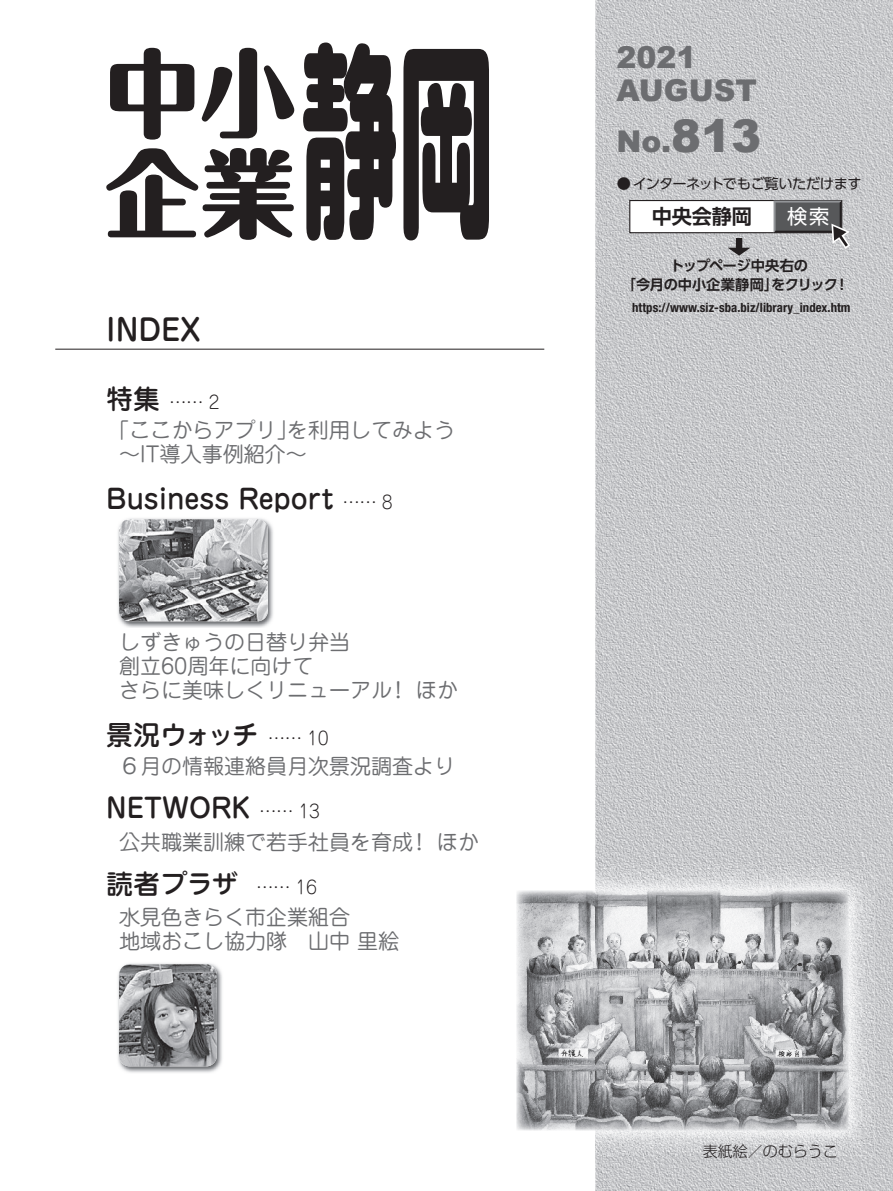
<style>
.page{position:relative;width:893px;height:1191px;background:#fff}
.page>*{position:absolute;margin:0;border:0;box-sizing:border-box;transform-origin:0 0}
.t1{font:900 45px "Arial";color:#6c6d70}
.t2{font:900 30px/33px "Arial";color:#6c6d70}
.t3{font:500 30px "Jun 34 Pro";color:#231f20}
.t4{font:500 27px "Jun 34 Pro";color:#231f20}
.t5{font:21px/24px "Jun 201 Pro";color:#6c6d70}
.t6{font:700 20.1px "UD Shin Go Pro De";letter-spacing:-.01em;color:#231f20}
.t7{font:20.1px "UD Shin Go Pro";color:#fff}
.t8{font:300 18px "Jun 101 Pro";color:#231f20}
.t9{font:300 15px "Shin Go Pro";color:#231f20}
.t10{font:14.25px "UD Shin Go Pro";letter-spacing:-.03em;color:#231f20}
.t11{font:700 14.25px "UD Shin Go Pro De";letter-spacing:-.025em;color:#231f20}
.t12{font:700 14.25px "UD Shin Go Pro De";color:#231f20}
.t13{font:700 condensed 12.75px "Helvetica Neue LT";letter-spacing:.005em;color:#231f20}
.s1{font-size:30px}
</style>
<div class="page">
<img style="left:595px;top:0;width:298px;height:1191px">
<div style="left:630px;top:200px;width:212px;height:33px;background:#fff"></div>
<div style="left:629px;top:200px;width:213px;height:33px;border:1px solid #231f20"></div>
<svg style="left:773px;top:200px;width:79px;height:51px;background:#868688"></svg>
<svg style="left:728px;top:238px;width:22px;height:18px"></svg>
<img style="left:118px;top:518px;width:155px;height:110px">
<img style="left:119px;top:519px;width:149px;height:102px">
<img style="left:118px;top:963px;width:104px;height:110px">
<img style="left:119px;top:964px;width:98px;height:102px">
<svg style="left:110px;top:48px;width:84px;height:92px"></svg>
<svg style="left:202px;top:48px;width:92px;height:90px"></svg>
<svg style="left:106px;top:148px;width:188px;height:92px"></svg>
<svg style="left:303px;top:43px;width:93px;height:198px"></svg>
<svg style="left:403px;top:49px;width:86px;height:191px"></svg>
<img style="left:595px;top:865px;width:280px;height:48px">
<img style="left:828px;top:913px;width:47px;height:242px">
<img style="left:595px;top:1131px;width:233px;height:24px">
<img style="left:516px;top:889px;width:334px;height:242px">
<hr style="left:55px;top:349px;width:489px;height:1px;background:#231f20">
<h2 class="t3" style="left:106px;top:306px;width:96px">INDEX</h2>
<p class="t4" style="left:106px;top:377px;width:55px">特集</p>
<p class="t8" style="left:169px;top:388px;width:52px">...... 2</p>
<p class="t5" style="left:109px;top:416px;width:200px;text-align:center">「ここからアプリ」～IT導入事例紹介~</p>
<p class="t5" style="left:287px;top:416px;width:170px">を利用してみよう</p>
<p class="t4" style="left:106px;top:477px;width:229px">Business Report</p>
<p class="t8" style="left:342px;top:488px;width:52px">...... 8</p>
<p class="t5" style="left:119px;top:628px;width:232px">しずきゅうの日替り弁当創立60周年に向けて</p>
<p class="t5" style="left:119px;top:676px;width:275px">さらに美味しくリニューアル</p>
<p class="t8" style="left:268px;top:724px;width:62px">...... 10</p>
<p class="t5" style="left:388px;top:676px;width:71px">！ほか</p>
<p class="t4" style="left:106px;top:713px;width:154px">景況ウォッチ</p>
<p class="t5" style="left:119px;top:752px;width:338px">６月の情報連絡員月次景況調査より</p>
<p class="t8" style="left:259px;top:797px;width:62px">...... 13</p>
<p class="t4" style="left:106px;top:786px;width:145px">NETWORK</p>
<p class="t5" style="left:119px;top:827px;width:296px">公共職業訓練で若手社員を育成</p>
<p class="t8" style="left:256px;top:872px;width:62px">...... 16</p>
<p class="t5" style="left:409px;top:827px;width:71px">！ほか</p>
<p class="t4" style="left:106px;top:862px;width:133px">読者プラザ</p>
<p class="t5" style="left:119px;top:903px;width:281px">水見色きらく市企業組合<br>地域おこし協力隊　山中里絵</p>
<h2 class="t2" style="left:617px;top:40px;width:142px">2021<br>AUGUST</h2>
<h1 class="t1" style="left:661px;top:104px;width:102px"><span class="s1">.</span>813</h1>
<h2 class="t2" style="left:617px;top:124px;width:46px">No</h2>
<p class="t10" style="left:617px;top:172px;width:247px">●インターネットでもご覧いただけます</p>
<p class="t6" style="left:652px;top:200px;width:102px">中央会静岡</p>
<p class="t7" style="left:787px;top:200px;width:43px">検索</p>
<p class="t11" style="left:670px;top:254px;width:139px">トップページ中央右の</p>
<p class="t12" style="left:622px;top:273px;width:158px">「今月の中小企業静岡」</p>
<p class="t11" style="left:771px;top:273px;width:68px">をクリック</p>
<p class="t11" style="left:835px;top:273px;width:16px">!</p>
<p class="t13" style="left:632px;top:300px;width:220px">https://www.siz-sba.biz/library_index.htm</p>
<p class="t9" style="left:703px;top:1139px;width:137px">表紙絵／のむらうこ</p>
</div>
